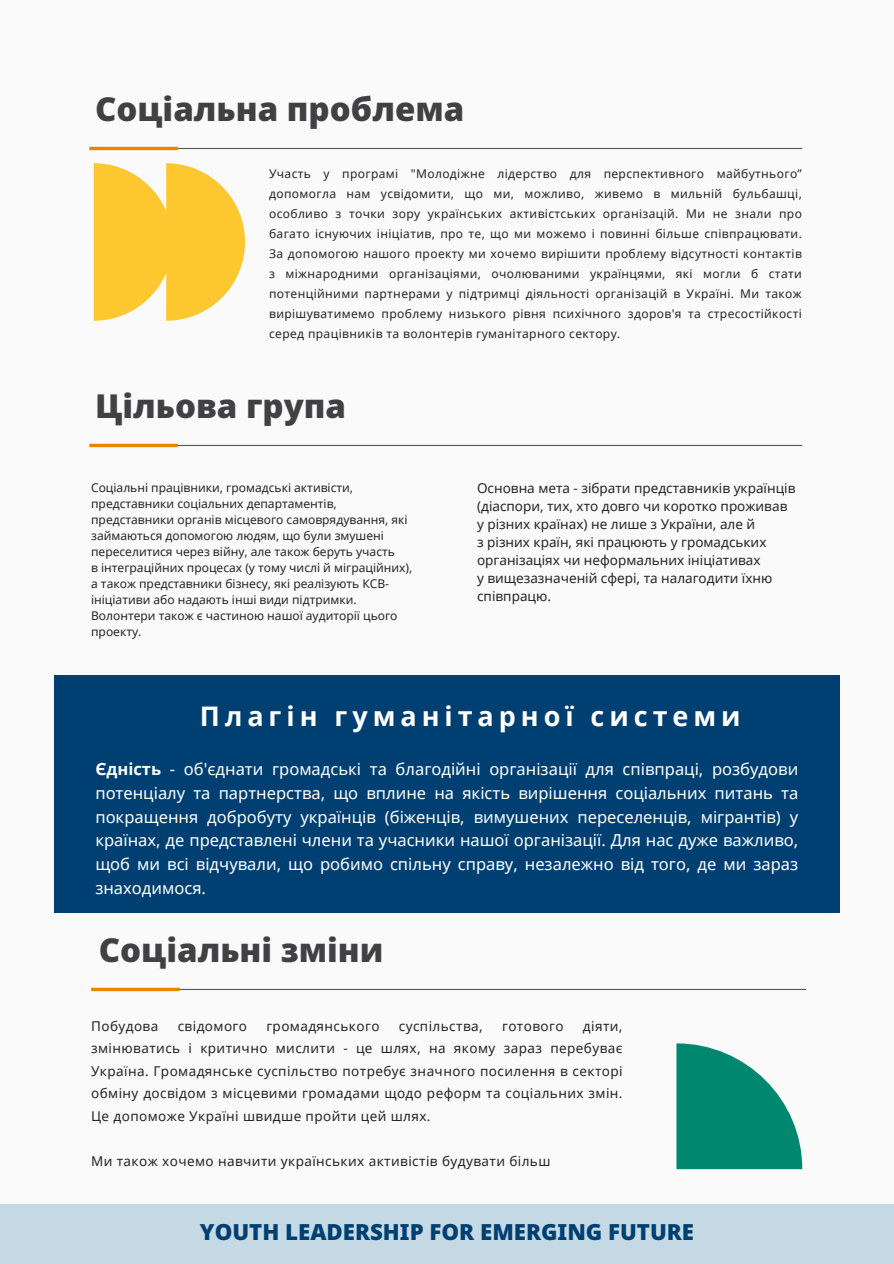
<style>
.page{position:relative;width:894px;height:1264px;background:#fff}
.page>*{position:absolute;margin:0;border:0;box-sizing:border-box;transform-origin:0 0}
.t1{font:900 33px "Noto Sans";color:#414042}
.t2{font:700 27px "Noto Sans";letter-spacing:.185em;color:#fff}
.t3{font:900 22.2px "Noto Sans";color:#003f72}
.t4{font:16.5px/23.7px "Noto Sans";color:#fff;text-align:justify}
.t5{font:13.5px/18px "Noto Sans";color:#262424}
.t6{font:13.5px "Noto Sans";letter-spacing:.03em;color:#262424}
.t7{font:12px/20px "Noto Sans";color:#262424}
.s1{font-weight:700}
</style>
<div class="page">
<div style="left:0;top:0;width:893px;height:1263px;background:#fafafa"></div>
<hr style="left:91px;top:148px;width:711px;height:1px;background:#58595b">
<hr style="left:89px;top:147px;width:89px;height:3px;background:#e98300">
<div style="left:0;top:1204px;width:893px;height:59px;background:#c4d9e4"></div>
<svg style="left:94px;top:163px;width:151px;height:158px"></svg>
<hr style="left:91px;top:445px;width:711px;height:1px;background:#58595b">
<hr style="left:89px;top:444px;width:89px;height:3px;background:#e98300">
<div style="left:54px;top:675px;width:785px;height:237px;background:#003f72"></div>
<hr style="left:95px;top:988px;width:710px;height:2px;background:#58595b">
<svg style="left:91px;top:987px;width:88px;height:4px"></svg>
<svg style="left:676px;top:1043px;width:126px;height:126px"></svg>
<h1 class="t1" style="left:95px;top:86px;width:371px">Соціальна проблема</h1>
<p class="t7" style="left:269px;top:163px;width:534px;text-align:justify">Участь у програмі "Молодіжне лідерство для перспективного майбутнього” допомогла нам усвідомити, що ми, можливо, живемо в мильній бульбашці, особливо з точки зору українських активістських організацій. Ми не знали про багато існуючих ініціатив, про те, що ми можемо і повинні більше співпрацювати.<br>За допомогою нашого проекту ми хочемо вирішити проблему відсутності контактів з міжнародними організаціями, очолюваними українцями, які могли б стати потенційними партнерами у підтримці діяльності організацій в Україні. Ми також вирішуватимемо проблему низького рівня психічного здоров'я та стресостійкості серед працівників та волонтерів гуманітарного сектору.</p>
<p class="t1" style="left:95px;top:382px;width:252px">Цільова група</p>
<p class="t7" style="left:91px;top:479px;width:318px;line-height:16px">Соціальні працівники, громадські активісти, представники соціальних департаментів, представники органів місцевого самоврядування, які займаються допомогою людям, що були змушені переселитися через війну, але також беруть участь</p>
<h5 class="t7" style="left:91px;top:559px;width:322px;line-height:16px">в інтеграційних процесах (у тому числі й міграційних), а також представники бізнесу, які реалізують КСВ&shy;ініціативи або надають інші види підтримки.<br>Волонтери також є частиною нашої аудиторії цього проекту.</h5>
<h2 class="t5" style="left:477px;top:479px;width:320px">Основна мета - зібрати представників українців (діаспори, тих, хто довго чи коротко проживав у різних країнах) не лише з України, але й<br>з різних країн, які працюють у громадських організаціях чи неформальних ініціативах<br>у вищезазначеній сфері, та налагодити їхню співпрацю.</h2>
<h4 class="t2" style="left:200px;top:697px;width:542px">Плагін гуманітарної системи</h4>
<p class="t4" style="left:95px;top:757px;width:704px"><span class="s1">Єдність</span> - об'єднати громадські та благодійні організації для співпраці, розбудови потенціалу та партнерства, що вплине на якість вирішення соціальних питань та покращення добробуту українців (біженців, вимушених переселенців, мігрантів) у країнах, де представлені члени та учасники нашої організації. Для нас дуже важливо, щоб ми всі відчували, що робимо спільну справу, незалежно від того, де ми зараз знаходимося.</p>
<h1 class="t1" style="left:99px;top:926px;width:286px">Соціальні зміни</h1>
<h5 class="t6" style="left:91px;top:1016px;width:69px">Побудова</h5>
<h5 class="t6" style="left:178px;top:1016px;width:71px">свідомого</h5>
<h5 class="t6" style="left:266px;top:1016px;width:115px">громадянського</h5>
<h5 class="t6" style="left:399px;top:1016px;width:85px">суспільства,</h5>
<h5 class="t6" style="left:502px;top:1016px;width:63px">готового</h5>
<h5 class="t5" style="left:91px;top:1014px;width:533px;line-height:22.5px;text-align:justify;text-indent:491px">діяти, змінюватись і критично мислити - це шлях, на якому зараз перебуває Україна. Громадянське суспільство потребує значного посилення в секторі обміну досвідом з місцевими громадами щодо реформ та соціальних змін.<br>Це допоможе Україні швидше пройти цей шлях.</h5>
<p class="t6" style="left:91px;top:1151px;width:461px">Ми також хочемо навчити українських активістів будувати більш</p>
<h1 class="t3" style="left:200px;top:1216px;width:495px">YOUTH LEADERSHIP FOR EMERGING FUTURE</h1>
</div>
